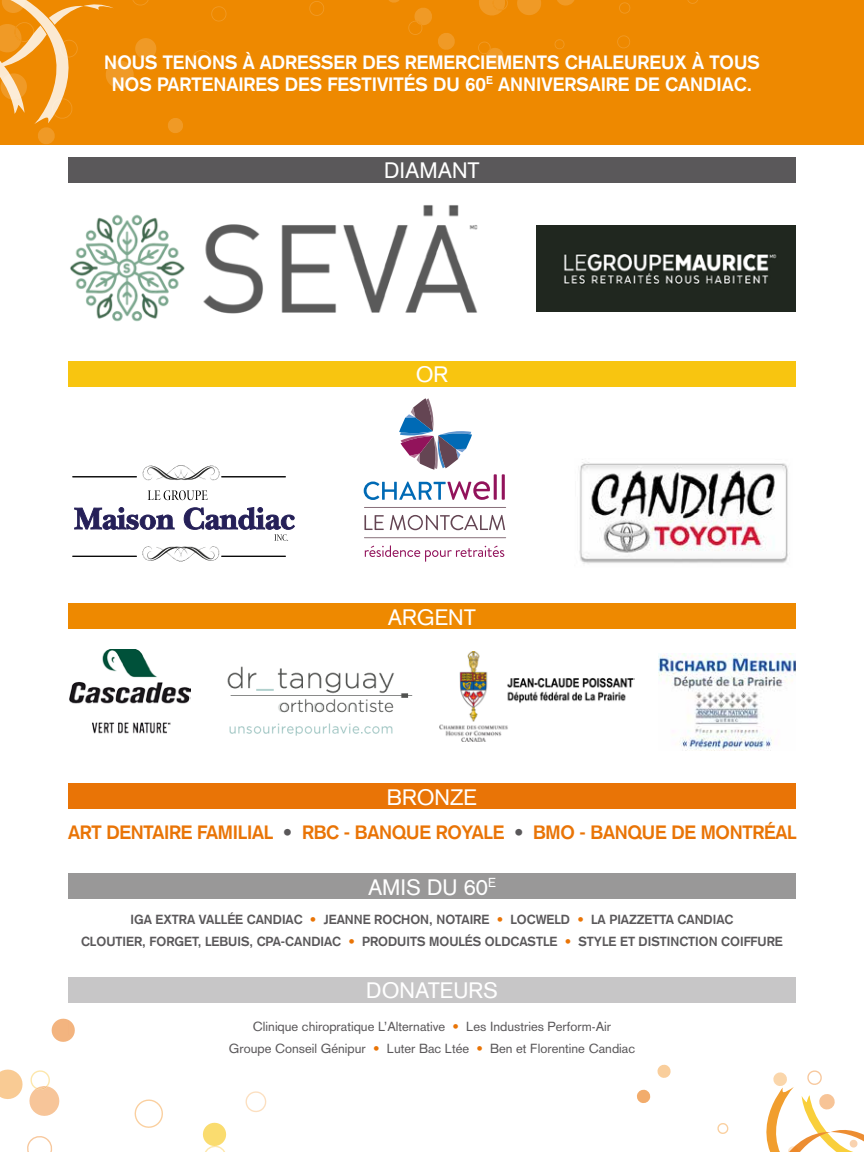
<style>
.page{position:relative;width:864px;height:1152px;background:#fff}
.page>*{position:absolute;margin:0;border:0;box-sizing:border-box;transform-origin:0 0}
.t1{font:22px "Akzidenz Grotesk";color:#fff}
.t2{font:700 19px/22px "Akzidenz Grotesk";color:#fff;text-align:center}
.t3{font:700 19px "Akzidenz Grotesk";letter-spacing:-.015em;color:#e97406}
.t4{font:700 13px/22px "Akzidenz Grotesk";color:#5a585a;text-align:center}
.t5{font:13px/22px "Akzidenz Grotesk";color:#5a585a;text-align:center}
.s1{color:#5a585a}
.s2{color:#e97406}
</style>
<div class="page">
<svg style="left:134px;top:1099px;width:29px;height:29px"></svg>
<svg style="left:27px;top:1136px;width:26px;height:16px"></svg>
<svg style="left:245px;top:1091px;width:22px;height:21px"></svg>
<svg style="left:717px;top:1123px;width:12px;height:11px"></svg>
<svg style="left:51px;top:1018px;width:22px;height:24px"></svg>
<svg style="left:0;top:1069px;width:60px;height:47px"></svg>
<svg style="left:202px;top:1122px;width:25px;height:30px"></svg>
<svg style="left:637px;top:1089px;width:14px;height:14px"></svg>
<svg style="left:657px;top:1064px;width:14px;height:14px"></svg>
<div style="left:0;top:0;width:864px;height:144px;background:#ee8900"></div>
<hr style="left:221px;top:477px;width:65px;height:1px;background:#282827">
<hr style="left:72px;top:477px;width:65px;height:1px;background:#282827">
<svg style="left:148px;top:490px;width:60px;height:10px"></svg>
<hr style="left:72px;top:476px;width:65px;height:1px;background:#000">
<hr style="left:221px;top:476px;width:65px;height:1px;background:#000">
<hr style="left:72px;top:556px;width:65px;height:1px;background:#000">
<svg style="left:142px;top:465px;width:77px;height:16px"></svg>
<svg style="left:75px;top:507px;width:220px;height:55px"></svg>
<img style="left:579px;top:459px;width:209px;height:105px">
<svg style="left:364px;top:481px;width:126px;height:19px"></svg>
<hr style="left:494px;top:474px;width:3px;height:26px;background:#92135b">
<hr style="left:502px;top:474px;width:3px;height:26px;background:#92135b">
<svg style="left:399px;top:398px;width:73px;height:72px"></svg>
<svg style="left:365px;top:545px;width:139px;height:17px"></svg>
<svg style="left:364px;top:515px;width:141px;height:15px"></svg>
<svg style="left:364px;top:507px;width:142px;height:1px"></svg>
<svg style="left:364px;top:537px;width:142px;height:1px"></svg>
<img style="left:69px;top:650px;width:122px;height:84px">
<img style="left:227px;top:666px;width:186px;height:70px">
<img style="left:658px;top:653px;width:138px;height:97px">
<img style="left:439px;top:652px;width:195px;height:89px">
<div style="left:68px;top:1010px;width:728px;height:26px;background:#fff"></div>
<img style="left:70px;top:205px;width:408px;height:117px">
<img style="left:537px;top:226px;width:259px;height:85px">
<div style="left:68px;top:784px;width:728px;height:25px;background:#e97406"></div>
<div style="left:68px;top:874px;width:728px;height:25px;background:#999898"></div>
<div style="left:68px;top:977px;width:728px;height:25px;background:#c7c6c7"></div>
<div style="left:68px;top:604px;width:728px;height:25px;background:#ee8900"></div>
<div style="left:68px;top:361px;width:728px;height:25px;background:#f8c510"></div>
<div style="left:68px;top:157px;width:728px;height:25px;background:#5a585a"></div>
<svg style="left:191px;top:50px;width:21px;height:20px"></svg>
<svg style="left:211px;top:6px;width:16px;height:16px"></svg>
<svg style="left:554px;top:39px;width:11px;height:10px"></svg>
<svg style="left:687px;top:0;width:11px;height:4px"></svg>
<svg style="left:619px;top:2px;width:12px;height:12px"></svg>
<svg style="left:617px;top:35px;width:13px;height:14px"></svg>
<svg style="left:623px;top:58px;width:8px;height:8px"></svg>
<svg style="left:309px;top:1px;width:15px;height:15px"></svg>
<svg style="left:168px;top:118px;width:15px;height:15px"></svg>
<svg style="left:389px;top:0;width:66px;height:50px"></svg>
<svg style="left:478px;top:41px;width:26px;height:25px"></svg>
<svg style="left:479px;top:0;width:29px;height:16px"></svg>
<svg style="left:517px;top:0;width:24px;height:15px"></svg>
<svg style="left:557px;top:0;width:17px;height:6px"></svg>
<svg style="left:0;top:0;width:158px;height:145px"></svg>
<svg style="left:766px;top:1070px;width:98px;height:82px"></svg>
<h2 class="t2" style="left:104px;top:51px;width:657px">NOUS TENONS À ADRESSER DES REMERCIEMENTS CHALEUREUX À TOUS<br>NOS PARTENAIRES DES FESTIVITÉS DU 60<sup>E</sup> ANNIVERSAIRE DE CANDIAC.</h2>
<h1 class="t1" style="left:384px;top:157px;width:97px">DIAMANT</h1>
<h1 class="t1" style="left:416px;top:362px;width:34px">OR</h1>
<h1 class="t1" style="left:388px;top:604px;width:90px">ARGENT</h1>
<h1 class="t1" style="left:387px;top:784px;width:92px">BRONZE</h1>
<h2 class="t3" style="left:68px;top:821px;width:730px">ART DENTAIRE FAMILIAL <span class="s1">•</span> RBC - BANQUE ROYALE <span class="s1">•</span> BMO - BANQUE DE MONTRÉAL</h2>
<h1 class="t1" style="left:368px;top:874px;width:129px">AMIS DU 60<sup>E</sup></h1>
<p class="t4" style="left:81px;top:908px;width:703px">IGA EXTRA VALLÉE CANDIAC <span class="s2">•</span> JEANNE ROCHON, NOTAIRE <span class="s2">•</span> LOCWELD <span class="s2">•</span> LA PIAZZETTA CANDIAC<br>CLOUTIER, FORGET, LEBUIS, CPA-CANDIAC <span class="s2">•</span> PRODUITS MOULÉS OLDCASTLE <span class="s2">•</span> STYLE ET DISTINCTION COIFFURE</p>
<h1 class="t1" style="left:366px;top:977px;width:133px">DONATEURS</h1>
<p class="t5" style="left:229px;top:1015px;width:408px">Clinique chiropratique L’Alternative <span class="s2">•</span> Les Industries Perform-Air<br>Groupe Conseil Génipur <span class="s2">•</span> Luter Bac Ltée <span class="s2">•</span> Ben et Florentine Candiac</p>
</div>
